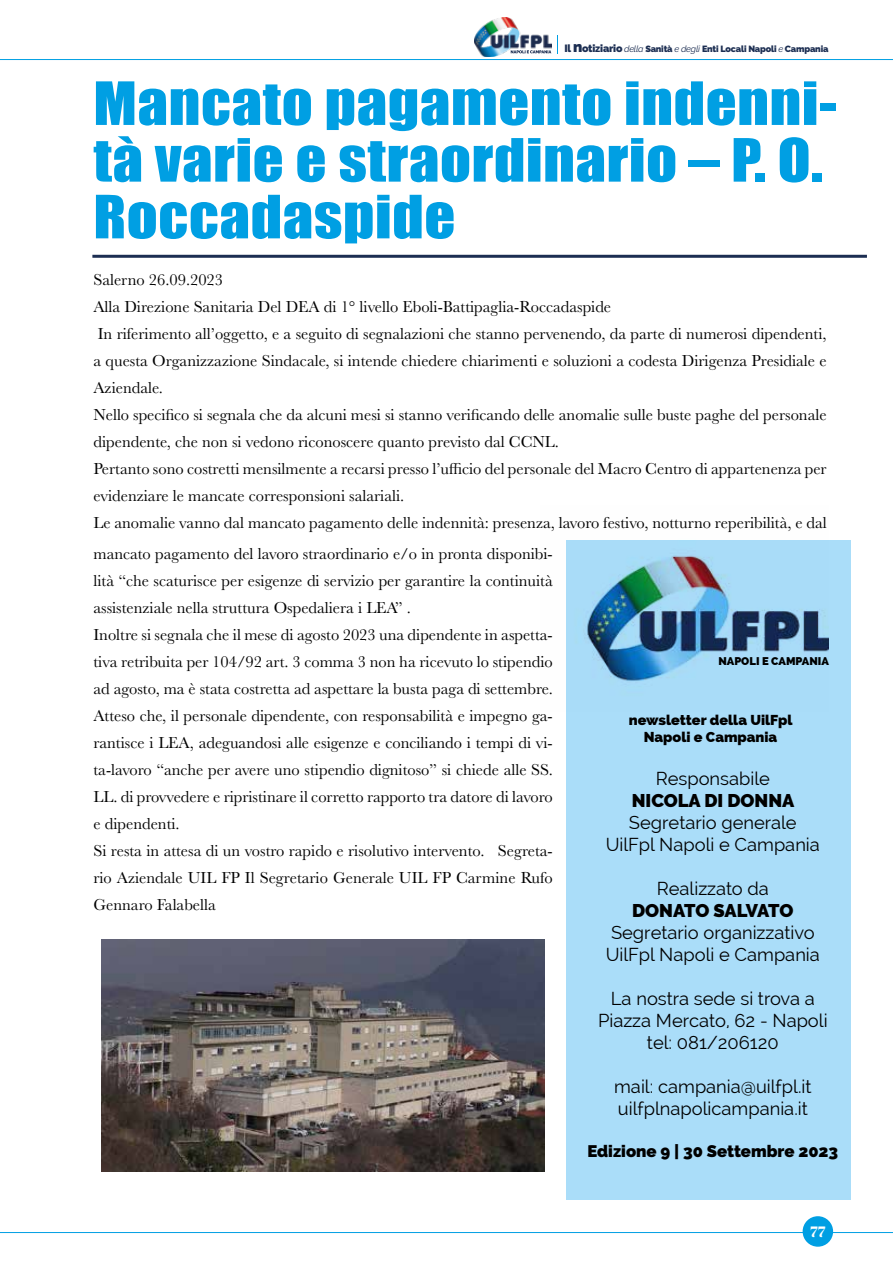
<style>
.page{position:relative;width:893px;height:1263px;background:#fff}
.page>*{position:absolute;margin:0;border:0;box-sizing:border-box;transform-origin:0 0}
.t1{font:55.05px/56.7px "Impact";letter-spacing:.01em;color:#009fe3;scale:1.1 1}
.t2{font:18.3px/22px "Raleway";color:#000;text-align:center}
.t3{font:900 18.3px "Raleway";color:#000}
.t4{font:900 16.65px "Raleway";color:#000}
.t5{font:16.5px/27px "Baskerville";color:#000}
.t6{font:15px "Abril Fatface";color:#fff}
.t7{font:800 14.4px/17.2px "Raleway";color:#000;text-align:center}
.t8{font:800 11.25px "Raleway";color:#000}
.t9{font:900 9px "Raleway";letter-spacing:-.02em;color:#1c2e52}
.s1{font-size:10.5px}
.s2{font-size:15px}
.s3{font-weight:400;font-style:italic}
</style>
<div class="page">
<img style="left:475px;top:18px;width:76px;height:39px">
<svg style="left:557px;top:35px;width:1px;height:18px"></svg>
<hr style="left:0;top:59px;width:893px;height:1px;background:#009fe3">
<hr style="left:0;top:1232px;width:893px;height:1px;background:#009fe3">
<div style="left:803px;top:1217px;width:29px;height:29px;background:#009fe3;border-radius:50%"></div>
<div style="left:803px;top:1216px;width:30px;height:31px;border:2px solid #009fe3;border-radius:50%"></div>
<div style="left:566px;top:540px;width:285px;height:659px;background:#aaddf9"></div>
<img style="left:584px;top:555px;width:245px;height:126px">
<hr style="left:92px;top:255px;width:775px;height:3px;background:#1c2e52">
<img style="left:102px;top:939px;width:442px;height:233px">
<p class="t9" style="left:564px;top:44px;width:265px"><span class="s1">Il</span> <span class="s2">n</span><span class="s1">otiziario</span> <span class="s3">della</span> Sanità <span class="s3">e degli</span> Enti Locali Napoli <span class="s3">e</span> Campania</p>
<h1 class="t1" style="left:93px;top:74px;width:677px">Mancato pagamento indenni&shy;tà varie e straordinario – P. O.<br>Roccadaspide</h1>
<p class="t5" style="left:93px;top:267px;width:735px">Salerno 26.09.2023<br>Alla Direzione Sanitaria Del DEA di 1° livello Eboli-Battipaglia-Roccadaspide<br>In riferimento all’oggetto, e a seguito di segnalazioni che stanno pervenendo, da parte di numerosi dipendenti, a questa Organizzazione Sindacale, si intende chiedere chiarimenti e soluzioni a codesta Dirigenza Presidiale e Aziendale.<br>Nello specifico si segnala che da alcuni mesi si stanno verificando delle anomalie sulle buste paghe del personale dipendente, che non si vedono riconoscere quanto previsto dal CCNL.<br>Pertanto sono costretti mensilmente a recarsi presso l’ufficio del personale del Macro Centro di appartenenza per evidenziare le mancate corresponsioni salariali.<br>Le anomalie vanno dal mancato pagamento delle indennità: presenza, lavoro festivo, notturno reperibilità, e dal</p>
<p class="t5" style="left:93px;top:540px;width:461px">mancato pagamento del lavoro straordinario e/o in pronta disponibi&shy;lità “che scaturisce per esigenze di servizio per garantire la continuità assistenziale nella struttura Ospedaliera i LEA” .<br>Inoltre si segnala che il mese di agosto 2023 una dipendente in aspetta&shy;tiva retribuita per 104/92 art. 3 comma 3 non ha ricevuto lo stipendio ad agosto, ma è stata costretta ad aspettare la busta paga di settembre.<br>Atteso che, il personale dipendente, con responsabilità e impegno ga&shy;rantisce i LEA, adeguandosi alle esigenze e conciliando i tempi di vi&shy;ta-lavoro “anche per avere uno stipendio dignitoso” si chiede alle SS.<br>LL. di provvedere e ripristinare il corretto rapporto tra datore di lavoro e dipendenti.<br>Si resta in attesa di un vostro rapido e risolutivo intervento. Segreta&shy;rio Aziendale UIL FP Il Segretario Generale UIL FP Carmine Rufo Gennaro Falabella</p>
<p class="t8" style="left:718px;top:654px;width:112px">NAPOLI E CAMPANIA</p>
<p class="t7" style="left:629px;top:711px;width:165px">newsletter della UilFpl<br>Napoli e Campania</p>
<p class="t2" style="left:656px;top:767px;width:116px">Responsabile</p>
<p class="t3" style="left:632px;top:790px;width:164px">NICOLA DI DONNA</p>
<p class="t2" style="left:606px;top:811px;width:216px">Segretario generale<br>UilFpl Napoli e Campania</p>
<p class="t2" style="left:657px;top:877px;width:114px">Realizzato da</p>
<p class="t3" style="left:632px;top:900px;width:163px">DONATO SALVATO</p>
<p class="t2" style="left:606px;top:921px;width:216px;text-align:left">Segretario organizzativo<br>UilFpl Napoli e Campania</p>
<p class="t2" style="left:598px;top:987px;width:231px">La nostra sede si trova a<br>Piazza Mercato, 62 - Napoli tel: 081/206120</p>
<p class="t2" style="left:614px;top:1075px;width:199px;text-align:left">mail: campania@uilfpl.it uilfplnapolicampania.it</p>
<p class="t4" style="left:587px;top:1141px;width:252px">Edizione 9 | 30 Settembre 2023</p>
<p class="t6" style="left:810px;top:1221px;width:17px">77</p>
</div>
